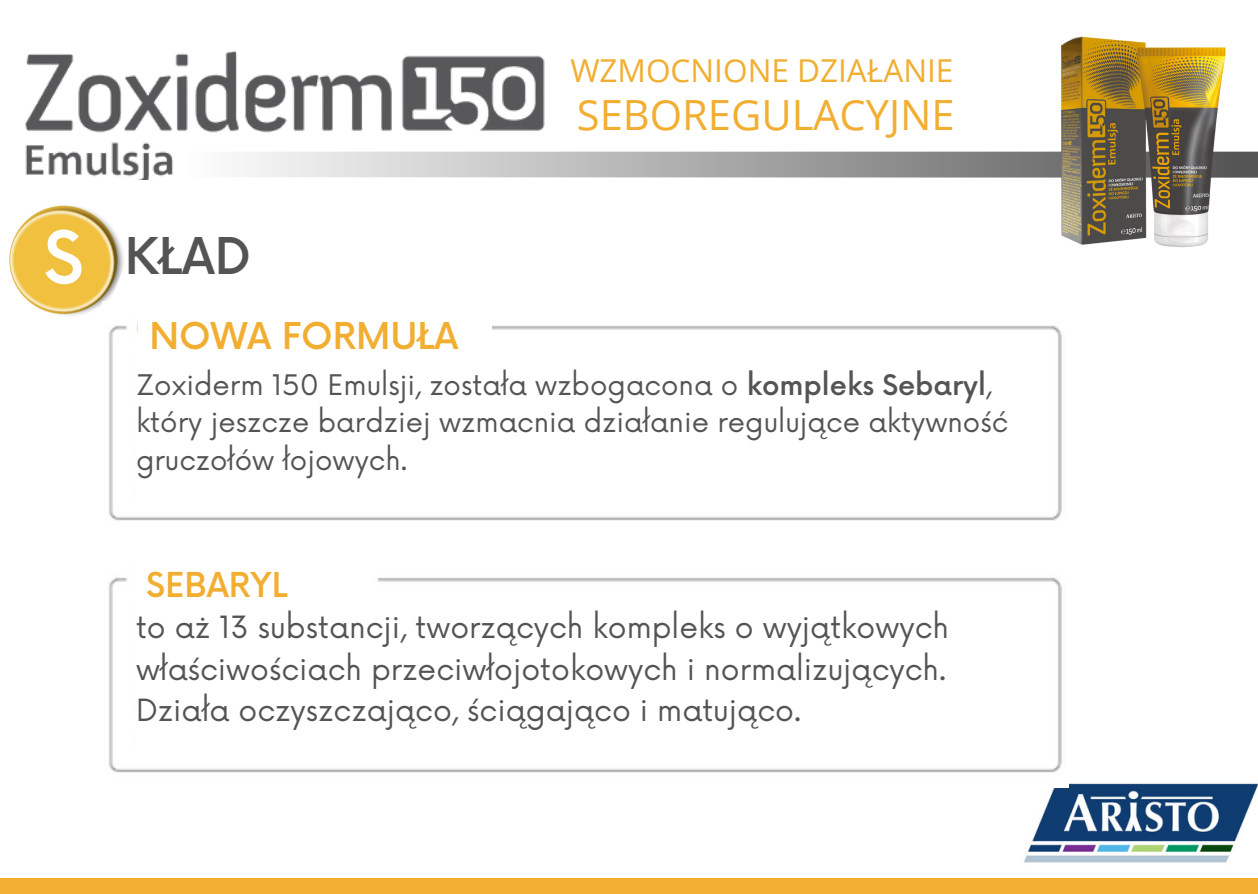
<style>
.page{position:relative;width:1258px;height:894px;background:#fff}
.page>*{position:absolute;margin:0;border:0;box-sizing:border-box;transform-origin:0 0}
.t1{font:500 49.2px "Now";color:#545454}
.t2{font:41.7px "Open Sans";color:#f1ae31}
.t3{font:500 36px "Now";color:#f1ae31}
.t4{font:500 33.3px "Now";color:#f1ae31}
.t5{font:31.5px "Open Sans";color:#f1ae31}
.t6{font:30px/41.7px "Now";color:#545454;text-align:justify}
.t7{font:27.6px/37.5px "Now";color:#545454}
.s1{font-size:71.1px;color:#fff}
.s2{font-weight:500}
</style>
<div class="page">
<div style="left:0;top:877px;width:1258px;height:16px;background:#f1ae31"></div>
<img style="left:1024px;top:783px;width:234px;height:80px">
<img style="left:9px;top:205px;width:115px;height:111px">
<img style="left:103px;top:301px;width:959px;height:220px">
<div style="left:136px;top:341px;width:873px;height:169px;background:#fff"></div>
<div style="left:139px;top:301px;width:353px;height:75px;background:#fff"></div>
<img style="left:109px;top:577px;width:959px;height:210px">
<div style="left:136px;top:592px;width:873px;height:169px;background:#fff"></div>
<div style="left:136px;top:553px;width:230px;height:67px;background:#fff"></div>
<svg style="left:546px;top:152px;width:712px;height:26px;background:#9e9e9e"></svg>
<img style="left:25px;top:50px;width:521px;height:129px">
<img style="left:1019px;top:36px;width:229px;height:212px">
<h1 class="t1" style="left:43px;top:229px;width:209px"><span class="s1">S</span> KŁAD</h1>
<p class="t5" style="left:570px;top:49px;width:385px">WZMOCNIONE DZIAŁANIE</p>
<h2 class="t2" style="left:577px;top:85px;width:379px">SEBOREGULACYJNE</h2>
<p class="t3" style="left:149px;top:316px;width:310px">NOWA FORMUŁA</p>
<p class="t7" style="left:136px;top:367px;width:874px">Zoxiderm 150 Emulsji, została wzbogacona o <span class="s2">kompleks Sebaryl</span>, który jeszcze bardziej wzmacnia działanie regulujące aktywność gruczołów łojowych.</p>
<p class="t4" style="left:146px;top:566px;width:143px">SEBARYL</p>
<p class="t6" style="left:136px;top:607px;width:814px">to aż 13 substancji, tworzących kompleks o wyjątkowych właściwościach przeciwłojotokowych i normalizujących.<br>Działa oczyszczająco, ściągająco i matująco.</p>
</div>
